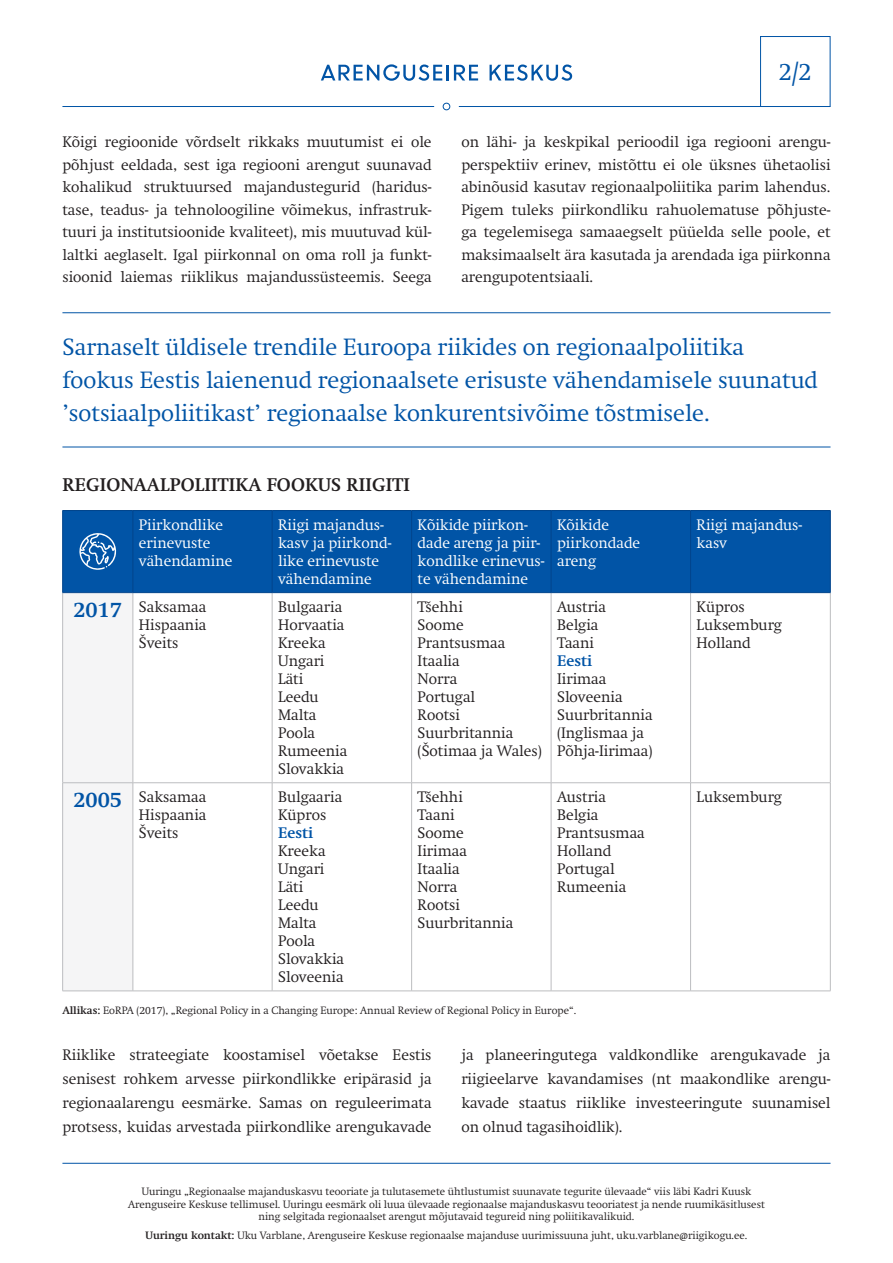
<style>
.page{position:relative;width:893px;height:1263px;background:#fff}
.page>*{position:absolute;margin:0;border:0;box-sizing:border-box;transform-origin:0 0}
.t1{font:300 24px "Swift";color:#0154a6}
.t2{font:300 23.25px/33px "Swift";color:#0154a6}
.t3{font:700 18px "Swift";letter-spacing:.01em;color:#231f20}
.t4{font:300 15px/18px "Swift";color:#231f20}
.t5{font:300 15px/18px "Swift";color:#fff}
.t6{font:700 15px "Swift";color:#0154a6}
.t7{font:300 10.5px/12.6px "Swift";color:#231f20;text-align:center}
.s1{font-weight:700;font-size:21px;color:#0154a6}
.s2{font-weight:700}
</style>
<div class="page">
<svg style="left:321px;top:64px;width:121px;height:17px"></svg>
<hr style="left:446px;top:65px;width:3px;height:15px;background:#0154a6">
<svg style="left:454px;top:65px;width:24px;height:15px"></svg>
<svg style="left:489px;top:65px;width:83px;height:16px"></svg>
<hr style="left:62px;top:106px;width:372px;height:1px;background:#0154a6">
<hr style="left:459px;top:106px;width:371px;height:1px;background:#0154a6">
<div style="left:443px;top:103px;width:7px;height:7px;border:1px solid #0154a6;border-radius:50%"></div>
<div style="left:760px;top:36px;width:70px;height:71px;border:1px solid #0154a6"></div>
<hr style="left:62px;top:1163px;width:768px;height:1px;background:#0154a6">
<hr style="left:62px;top:312px;width:768px;height:1px;background:#0154a6">
<hr style="left:62px;top:447px;width:768px;height:1px;background:#0154a6">
<div style="left:63px;top:511px;width:767px;height:81px;background:#0154a6"></div>
<div style="left:63px;top:593px;width:70px;height:398px;background:#f5f5f6"></div>
<hr style="left:62px;top:593px;width:1px;height:189px;background:#bcbdc0">
<hr style="left:62px;top:783px;width:1px;height:208px;background:#bcbdc0">
<hr style="left:272px;top:593px;width:1px;height:189px;background:#bcbdc0">
<hr style="left:411px;top:593px;width:1px;height:189px;background:#bcbdc0">
<hr style="left:551px;top:593px;width:1px;height:189px;background:#bcbdc0">
<hr style="left:690px;top:593px;width:1px;height:189px;background:#bcbdc0">
<hr style="left:830px;top:593px;width:1px;height:189px;background:#bcbdc0">
<hr style="left:133px;top:593px;width:1px;height:189px;background:#bcbdc0">
<hr style="left:133px;top:783px;width:1px;height:208px;background:#bcbdc0">
<hr style="left:272px;top:783px;width:1px;height:208px;background:#bcbdc0">
<hr style="left:411px;top:783px;width:1px;height:208px;background:#bcbdc0">
<hr style="left:551px;top:783px;width:1px;height:208px;background:#bcbdc0">
<hr style="left:690px;top:783px;width:1px;height:208px;background:#bcbdc0">
<hr style="left:830px;top:783px;width:1px;height:208px;background:#bcbdc0">
<hr style="left:133px;top:782px;width:139px;height:1px;background:#bcbdc0">
<hr style="left:272px;top:782px;width:140px;height:1px;background:#bcbdc0">
<hr style="left:412px;top:782px;width:139px;height:1px;background:#bcbdc0">
<hr style="left:551px;top:782px;width:140px;height:1px;background:#bcbdc0">
<hr style="left:691px;top:782px;width:139px;height:1px;background:#bcbdc0">
<hr style="left:62px;top:782px;width:71px;height:1px;background:#bcbdc0">
<hr style="left:62px;top:991px;width:71px;height:1px;background:#bcbdc0">
<hr style="left:133px;top:991px;width:139px;height:1px;background:#bcbdc0">
<hr style="left:272px;top:991px;width:140px;height:1px;background:#bcbdc0">
<hr style="left:412px;top:991px;width:139px;height:1px;background:#bcbdc0">
<hr style="left:551px;top:991px;width:140px;height:1px;background:#bcbdc0">
<hr style="left:691px;top:991px;width:139px;height:1px;background:#bcbdc0">
<hr style="left:133px;top:510px;width:139px;height:1px;background:#01448c">
<hr style="left:133px;top:592px;width:139px;height:1px;background:#01448c">
<hr style="left:272px;top:510px;width:140px;height:1px;background:#01448c">
<hr style="left:272px;top:511px;width:1px;height:81px;background:#01448c">
<hr style="left:272px;top:592px;width:140px;height:1px;background:#01448c">
<hr style="left:412px;top:510px;width:139px;height:1px;background:#01448c">
<hr style="left:411px;top:511px;width:1px;height:81px;background:#01448c">
<hr style="left:412px;top:592px;width:139px;height:1px;background:#01448c">
<hr style="left:551px;top:510px;width:140px;height:1px;background:#01448c">
<hr style="left:551px;top:511px;width:1px;height:81px;background:#01448c">
<hr style="left:551px;top:592px;width:140px;height:1px;background:#01448c">
<hr style="left:691px;top:510px;width:139px;height:1px;background:#01448c">
<hr style="left:690px;top:511px;width:1px;height:81px;background:#01448c">
<hr style="left:830px;top:511px;width:1px;height:81px;background:#01448c">
<hr style="left:691px;top:592px;width:139px;height:1px;background:#01448c">
<hr style="left:62px;top:510px;width:71px;height:1px;background:#01448c">
<hr style="left:62px;top:511px;width:1px;height:81px;background:#01448c">
<hr style="left:133px;top:511px;width:1px;height:81px;background:#01448c">
<hr style="left:62px;top:592px;width:71px;height:1px;background:#01448c">
<svg style="left:79px;top:532px;width:38px;height:38px"></svg>
<h1 class="t1" style="left:779px;top:58px;width:34px">2/2</h1>
<p class="t4" style="left:62px;top:131px;width:371px;line-height:22.5px;text-align:justify">Kõigi regioonide võrdselt rikkaks muutumist ei ole põhjust eeldada, sest iga regiooni arengut suunavad kohalikud struktuursed majandustegurid (haridus&shy;tase, teadus- ja tehnoloogiline võimekus, infrastruk&shy;tuuri ja institutsioonide kvaliteet), mis muutuvad kül&shy;laltki aeglaselt. Igal piirkonnal on oma roll ja funkt&shy;sioonid laiemas riiklikus majandussüsteemis. Seega</p>
<p class="t4" style="left:461px;top:131px;width:371px;line-height:22.5px;text-align:justify">on lähi- ja keskpikal perioodil iga regiooni arengu&shy;perspektiiv erinev, mistõttu ei ole üksnes ühetaolisi abinõusid kasutav regionaalpoliitika parim lahendus.<br>Pigem tuleks piirkondliku rahuolematuse põhjuste&shy;ga tegelemisega samaaegselt püüelda selle poole, et maksimaalselt ära kasutada ja arendada iga piirkonna arengupotentsiaali.</p>
<h2 class="t2" style="left:62px;top:331px;width:757px">Sarnaselt üldisele trendile Euroopa riikides on regionaalpoliitika fookus Eestis laienenud regionaalsete erisuste vähendamisele suunatud ’sotsiaalpoliitikast’ regionaalse konkurentsivõime tõstmisele.</h2>
<p class="t3" style="left:63px;top:474px;width:349px">Regionaalpoliitika fookus riigiti</p>
<p class="t5" style="left:139px;top:516px;width:95px">Piirkondlike erinevuste vähendamine</p>
<p class="t5" style="left:278px;top:516px;width:115px">Riigi majandus&shy;kasv ja piirkond&shy;like erinevuste vähendamine</p>
<p class="t5" style="left:418px;top:516px;width:128px">Kõikide piirkon&shy;dade areng ja piir&shy;kondlike erinevus&shy;te vähendamine</p>
<p class="t5" style="left:557px;top:516px;width:85px">Kõikide piirkondade areng</p>
<p class="t5" style="left:697px;top:516px;width:107px">Riigi majandus&shy;kasv</p>
<p class="t4" style="left:139px;top:598px;width:69px;text-align:justify;text-indent:-65px"><span class="s1">2017</span> Saksamaa Hispaania Šveits</p>
<p class="t4" style="left:278px;top:598px;width:71px">Bulgaaria<br>Horvaatia<br>Kreeka<br>Ungari<br>Läti<br>Leedu<br>Malta<br>Poola<br>Rumeenia<br>Slovakkia</p>
<p class="t4" style="left:418px;top:598px;width:126px">Tšehhi<br>Soome<br>Prantsusmaa<br>Itaalia<br>Norra<br>Portugal<br>Rootsi<br>Suurbritannia (Šotimaa ja Wales)</p>
<p class="t4" style="left:557px;top:598px;width:51px">Austria<br>Belgia<br>Taani</p>
<p class="t4" style="left:697px;top:598px;width:87px">Küpros<br>Luksemburg<br>Holland</p>
<p class="t6" style="left:557px;top:652px;width:37px">Eesti</p>
<p class="t4" style="left:557px;top:670px;width:97px">Iirimaa<br>Sloveenia<br>Suurbritannia (Inglismaa ja<br>Põhja-Iirimaa)</p>
<p class="t4" style="left:139px;top:788px;width:69px;text-align:justify;text-indent:-65px"><span class="s1">2005</span> Saksamaa Hispaania Šveits</p>
<p class="t4" style="left:278px;top:788px;width:66px">Bulgaaria<br>Küpros</p>
<p class="t6" style="left:278px;top:824px;width:37px">Eesti</p>
<p class="t4" style="left:278px;top:842px;width:68px">Kreeka<br>Ungari<br>Läti<br>Leedu<br>Malta<br>Poola<br>Slovakkia<br>Sloveenia</p>
<p class="t4" style="left:418px;top:788px;width:97px">Tšehhi<br>Taani<br>Soome<br>Iirimaa<br>Itaalia<br>Norra<br>Rootsi<br>Suurbritannia</p>
<p class="t4" style="left:557px;top:788px;width:89px">Austria<br>Belgia<br>Prantsusmaa<br>Holland<br>Portugal<br>Rumeenia</p>
<p class="t4" style="left:697px;top:788px;width:87px">Luksemburg</p>
<p class="t7" style="left:62px;top:1004px;width:515px"><span class="s2">Allikas:</span> EoRPA (2017), „Regional Policy in a Changing Europe: Annual Review of Regional Policy in Europe“.</p>
<p class="t4" style="left:62px;top:1043px;width:371px;line-height:24px;text-align:justify">Riiklike strateegiate koostamisel võetakse Eestis senisest rohkem arvesse piirkondlikke eripärasid ja regionaalarengu eesmärke. Samas on reguleerimata protsess, kuidas arvestada piirkondlike arengukavade</p>
<p class="t4" style="left:461px;top:1043px;width:371px;line-height:24px;text-align:justify">ja planeeringutega valdkondlike arengukavade ja riigieelarve kavandamises (nt maakondlike arengu&shy;kavade staatus riiklike investeeringute suunamisel on olnud tagasihoidlik).</p>
<p class="t7" style="left:128px;top:1185px;width:638px">Uuringu „Regionaalse majanduskasvu teooriate ja tulutasemete ühtlustumist suunavate tegurite ülevaade“ viis läbi Kadri Kuusk<br>Arenguseire Keskuse tellimusel. Uuringu eesmärk oli luua ülevaade regionaalse majanduskasvu teooriatest ja nende ruumikäsitlusest ning selgitada regionaalset arengut mõjutavaid tegureid ning poliitikavalikuid.</p>
<p class="t7" style="left:145px;top:1229px;width:604px"><span class="s2">Uuringu kontakt:</span> Uku Varblane, Arenguseire Keskuse regionaalse majanduse uurimissuuna juht, uku.varblane@riigikogu.ee.</p>
</div>
